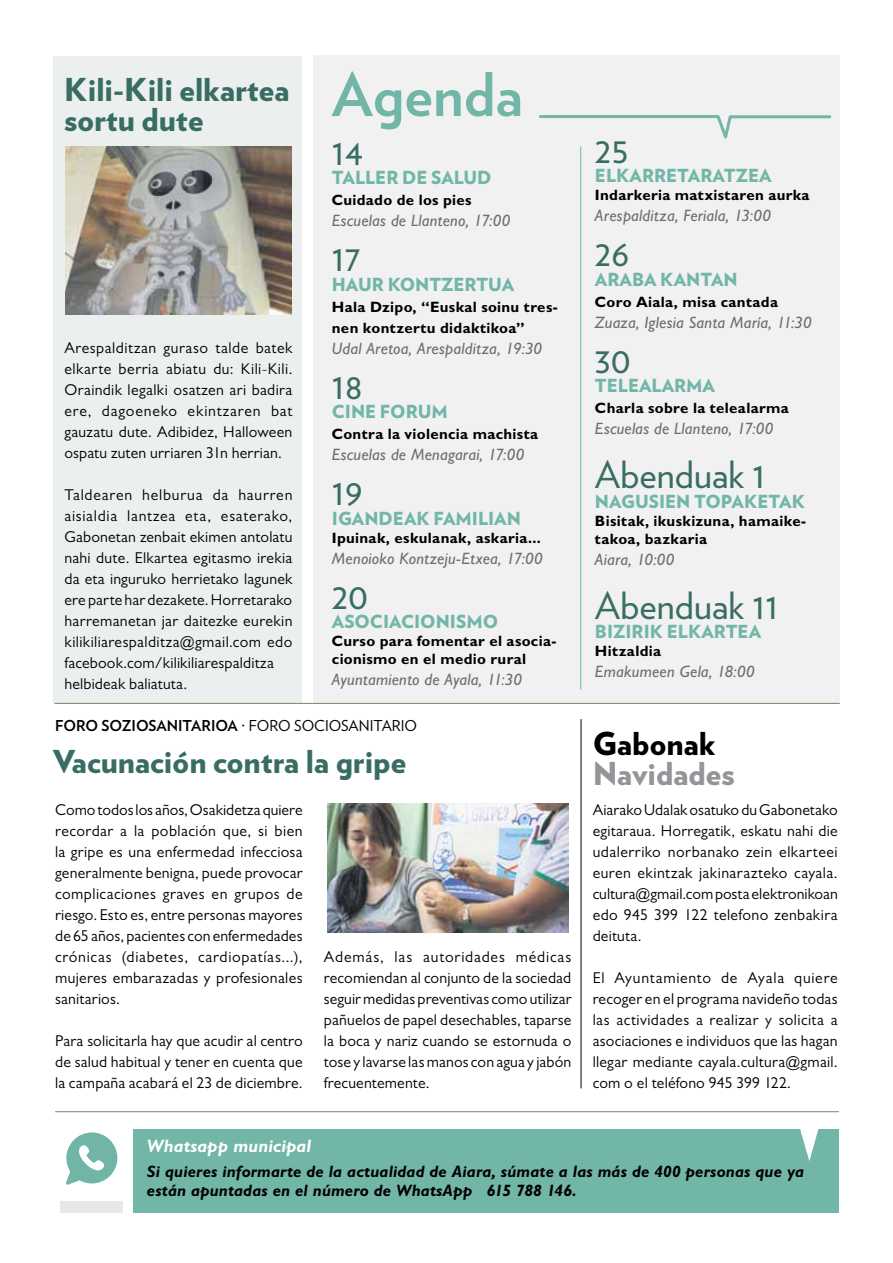
<style>
.page{position:relative;width:893px;height:1263px;background:#fff}
.page>*{position:absolute;margin:0;border:0;box-sizing:border-box;transform-origin:0 0}
.t1{font:700 60px "Verlag";color:#71b6a7}
.t2{font:37.5px "Verlag";color:#396d63}
.t3{font:900 31.5px/30px "Verlag";color:#396d63}
.t4{font:900 31.5px "Verlag";color:#939598}
.t5{font:900 31.5px "Verlag";color:#000}
.t6{font:900 18px "Verlag";color:#71b6a7}
.t7{font:italic 700 18px "Gill Sans MT Pro";letter-spacing:.01em;color:#fff}
.t8{font:italic 500 16.5px "Gill Sans MT Pro";letter-spacing:.015em;color:#6d6e71}
.t9{font:italic 700 16.5px/19.5px "Gill Sans MT Pro";letter-spacing:.01em;color:#000}
.t10{font:15.75px/21px "Gill Sans MT Pro";letter-spacing:.015em;color:#000;text-align:justify}
.t11{font:700 15px/18px "Gill Sans MT Pro";letter-spacing:.02em;color:#000}
.t12{font:700 15px "Verlag";color:#000}
.s1{font-weight:400}
</style>
<div class="page">
<div style="left:53px;top:56px;width:249px;height:647px;background:#ebf0ef"></div>
<div style="left:313px;top:55px;width:527px;height:648px;background:#f1f1f2"></div>
<hr style="left:55px;top:1111px;width:784px;height:1px;background:#818064">
<hr style="left:580px;top:146px;width:1px;height:543px;background:#71b6a7">
<hr style="left:55px;top:703px;width:785px;height:1px;background:#818064">
<img style="left:65px;top:146px;width:227px;height:168px">
<img style="left:327px;top:804px;width:241px;height:128px">
<div style="left:134px;top:1129px;width:705px;height:84px;background:#71b6a7"></div>
<svg style="left:800px;top:1129px;width:19px;height:32px"></svg>
<svg style="left:66px;top:1132px;width:52px;height:53px"></svg>
<div style="left:60px;top:1201px;width:63px;height:12px;background:#e8e8e8"></div>
<svg style="left:539px;top:115px;width:293px;height:32px"></svg>
<hr style="left:581px;top:719px;width:1px;height:369px;background:#000101">
<h3 class="t3" style="left:64px;top:73px;width:227px">Kili-Kili elkartea sortu dute</h3>
<p class="t10" style="left:64px;top:337px;width:230px">Arespalditzan guraso talde batek elkarte berria abiatu du: Kili-Kili.<br>Oraindik legalki osatzen ari badira ere, dagoeneko ekintzaren bat gauzatu dute. Adibidez, Halloween ospatu zuten urriaren 31n herrian.</p>
<p class="t10" style="left:64px;top:484px;width:230px;text-align:left">Taldearen helburua da haurren aisialdia lantzea eta, esaterako, Gabonetan zenbait ekimen antolatu nahi dute. Elkartea egitasmo irekia da eta inguruko herrietako lagunek ere parte har dezakete. Horretarako harremanetan jar daitezke eurekin kilikiliarespalditza@gmail.com edo facebook.com/kilikiliarespalditza helbideak baliatuta.</p>
<h1 class="t1" style="left:332px;top:47px;width:193px">Agenda</h1>
<h2 class="t2" style="left:332px;top:123px;width:32px">14</h2>
<p class="t6" style="left:332px;top:163px;width:161px">TALLER DE SALUD</p>
<p class="t11" style="left:332px;top:191px;width:141px">Cuidado de los pies</p>
<p class="t8" style="left:332px;top:211px;width:180px">Escuelas de Llanteno, 17:00</p>
<h2 class="t2" style="left:332px;top:230px;width:30px">17</h2>
<p class="t6" style="left:332px;top:269px;width:184px">HAUR KONTZERTUA</p>
<p class="t11" style="left:332px;top:296px;width:228px;line-height:21px">Hala Dzipo, “Euskal soinu tres&shy;nen kontzertu didaktikoa”</p>
<p class="t8" style="left:332px;top:338px;width:212px">Udal Aretoa, Arespalditza, 19:30</p>
<h2 class="t2" style="left:332px;top:357px;width:32px">18</h2>
<p class="t6" style="left:332px;top:397px;width:118px">CINE FORUM</p>
<p class="t11" style="left:332px;top:425px;width:208px">Contra la violencia machista</p>
<p class="t8" style="left:332px;top:445px;width:194px">Escuelas de Menagarai, 17:00</p>
<h2 class="t2" style="left:332px;top:464px;width:32px">19</h2>
<p class="t6" style="left:332px;top:503px;width:191px">IGANDEAK FAMILIAN</p>
<p class="t11" style="left:332px;top:528px;width:210px">Ipuinak, eskulanak, askaria...</p>
<p class="t8" style="left:332px;top:548px;width:212px">Menoioko Kontzeju-Etxea, 17:00</p>
<h2 class="t2" style="left:332px;top:567px;width:38px">20</h2>
<p class="t6" style="left:332px;top:607px;width:168px">ASOCIACIONISMO</p>
<p class="t11" style="left:332px;top:632px;width:226px">Curso para fomentar el asocia&shy;cionismo en el medio rural</p>
<p class="t8" style="left:332px;top:670px;width:192px">Ayuntamiento de Ayala, 11:30</p>
<p class="t12" style="left:55px;top:714px;width:364px">FORO SOZIOSANITARIOA · <span class="s1">FORO SOCIOSANITARIO</span></p>
<h3 class="t3" style="left:53px;top:744px;width:355px">Vacunación contra la gripe</h3>
<p class="t10" style="left:55px;top:799px;width:249px">Como todos los años, Osakidetza quiere recordar a la población que, si bien la gripe es una enfermedad infecciosa generalmente benigna, puede provocar complicaciones graves en grupos de riesgo. Esto es, entre personas mayores de 65 años, pacientes con enfermedades crónicas (diabetes, cardiopatías...), mujeres embarazadas y profesionales sanitarios.</p>
<p class="t10" style="left:55px;top:1030px;width:249px">Para solicitarla hay que acudir al centro de salud habitual y tener en cuenta que la campaña acabará el 23 de diciembre.</p>
<p class="t10" style="left:324px;top:946px;width:249px">Además, las autoridades médicas recomiendan al conjunto de la sociedad seguir medidas preventivas como utilizar pañuelos de papel desechables, taparse la boca y nariz cuando se estornuda o tose y lavarse las manos con agua y jabón frecuentemente.</p>
<p class="t7" style="left:147px;top:1134px;width:166px">Whatsapp municipal</p>
<h2 class="t2" style="left:595px;top:121px;width:35px">25</h2>
<p class="t6" style="left:595px;top:161px;width:178px">ELKARRETARATZEA</p>
<p class="t11" style="left:595px;top:186px;width:216px">Indarkeria matxistaren aurka</p>
<p class="t8" style="left:595px;top:206px;width:178px">Arespalditza, Feriala, 13:00</p>
<h2 class="t2" style="left:595px;top:225px;width:36px">26</h2>
<p class="t6" style="left:595px;top:264px;width:144px">ARABA KANTAN</p>
<p class="t11" style="left:595px;top:292px;width:185px">Coro Aiala, misa cantada</p>
<p class="t8" style="left:595px;top:312px;width:218px">Zuaza, Iglesia Santa María, 11:30</p>
<h2 class="t2" style="left:595px;top:331px;width:37px">30</h2>
<p class="t6" style="left:595px;top:371px;width:122px">TELEALARMA</p>
<p class="t11" style="left:595px;top:399px;width:195px">Charla sobre la telealarma</p>
<p class="t8" style="left:595px;top:419px;width:180px">Escuelas de Llanteno, 17:00</p>
<h2 class="t2" style="left:595px;top:447px;width:172px">Abenduak 1</h2>
<p class="t6" style="left:595px;top:486px;width:212px">NAGUSIEN TOPAKETAK</p>
<p class="t11" style="left:595px;top:511px;width:213px">Bisitak, ikuskizuna, hamaike&shy;takoa, bazkaria</p>
<p class="t8" style="left:595px;top:549px;width:81px">Aiara, 10:00</p>
<h2 class="t2" style="left:595px;top:577px;width:185px">Abenduak 11</h2>
<p class="t6" style="left:595px;top:617px;width:168px">BIZIRIK ELKARTEA</p>
<p class="t11" style="left:595px;top:642px;width:68px">Hitzaldia</p>
<p class="t8" style="left:595px;top:662px;width:161px">Emakumeen Gela, 18:00</p>
<h3 class="t5" style="left:593px;top:717px;width:124px">Gabonak</h3>
<h3 class="t4" style="left:593px;top:747px;width:143px">Navidades</h3>
<p class="t10" style="left:593px;top:799px;width:247px">Aiarako Udalak osatuko du Gabonetako egitaraua. Horregatik, eskatu nahi die udalerriko norbanako zein elkarteei euren ekintzak jakinarazteko cayala. cultura@gmail.com posta elektronikoan edo 945 399 122 telefono zenbakira deituta.</p>
<p class="t10" style="left:593px;top:967px;width:247px">El Ayuntamiento de Ayala quiere recoger en el programa navideño todas las actividades a realizar y solicita a asociaciones e individuos que las hagan llegar mediante cayala.cultura@gmail. com o el teléfono 945 399 122.</p>
<p class="t9" style="left:147px;top:1161px;width:659px">Si quieres informarte de la actualidad de Aiara, súmate a las más de 400 personas que ya están apuntadas en el número de WhatsApp 615 788 146.</p>
</div>
